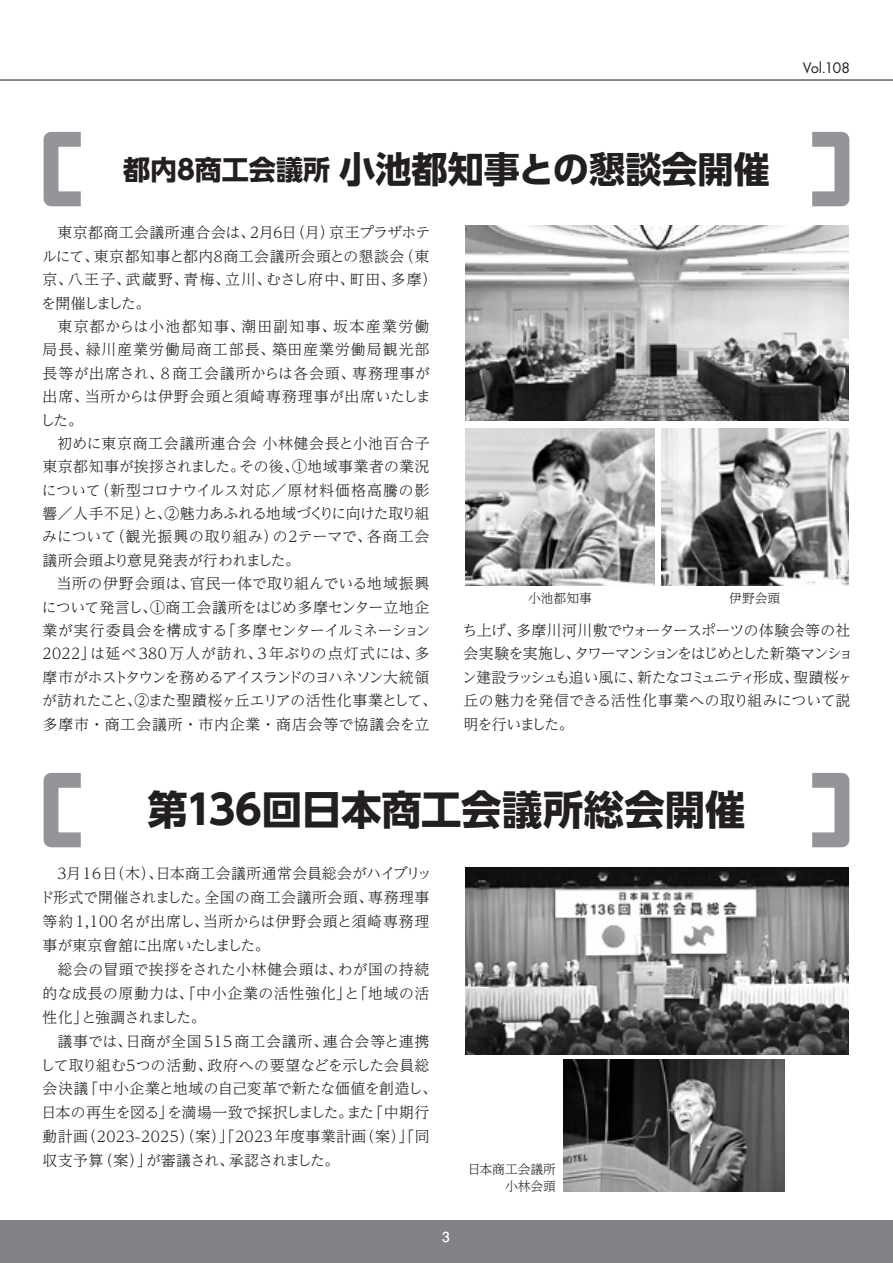
<style>
.page{position:relative;width:893px;height:1263px;background:#fff}
.page>*{position:absolute;margin:0;border:0;box-sizing:border-box;transform-origin:0 0}
.t1{font:700 40.35px "UD Shin Go Pro";letter-spacing:-.005em;color:#231f20}
.t2{font:700 36.15px "UD Shin Go Pro";color:#231f20}
.t3{font:15.9px "Futura T";letter-spacing:-.035em;color:#231f20}
.t4{font:300 14.85px/23.4px "UD Reimin Pro";letter-spacing:.02em;color:#231f20}
.t5{font:300 14.85px/23.4px "UD Reimin Pro";letter-spacing:-.04em;color:#231f20}
.t6{font:700 13.8px "Futo Go B101 Pro";color:#fff}
.t7{font:300 12.75px/17px "UD Reimin Pro";color:#231f20;text-align:right}
.s1{font-size:27.15px}
</style>
<div class="page">
<div style="left:0;top:1220px;width:893px;height:43px;background:#808285"></div>
<hr style="left:0;top:79px;width:893px;height:2px;background:#231f20">
<img style="left:466px;top:225px;width:382px;height:196px">
<img style="left:466px;top:867px;width:382px;height:187px">
<img style="left:466px;top:428px;width:189px;height:157px">
<img style="left:661px;top:428px;width:187px;height:157px">
<img style="left:563px;top:1060px;width:221px;height:132px">
<div style="left:44px;top:132px;width:44px;height:74px;border:15px solid #939598"></div>
<div style="left:805px;top:132px;width:44px;height:74px;border:15px solid #939598"></div>
<div style="left:44px;top:773px;width:44px;height:74px;border:15px solid #939598"></div>
<div style="left:805px;top:773px;width:44px;height:74px;border:15px solid #939598"></div>
<h2 class="t2" style="left:123px;top:140px;width:648px"><span class="s1">都内８商工会議所</span> 小池都知事との懇談会開催</h2>
<p class="t3" style="left:803px;top:58px;width:49px">Vol.108</p>
<p class="t4" style="left:41px;top:221px;width:397px;text-indent:16px">東京都商工会議所連合会は、２月６日（月）京王プラザホテルにて、東京都知事と都内８商工会議所会頭との懇談会（東京、八王子、武蔵野、青梅、立川、むさし府中、町田、多摩）を開催しました。</p>
<p class="t4" style="left:40px;top:314px;width:392px;text-align:justify;text-indent:17px">東京都からは小池都知事、潮田副知事、坂本産業労働局長、緑川産業労働局商工部長、築田産業労働局観光部長等が出席され、8 商工会議所からは各会頭、専務理事が出席、当所からは伊野会頭と須崎専務理事が出席いたしました。</p>
<p class="t4" style="left:42px;top:431px;width:389px;text-align:justify;text-indent:16px">初めに東京商工会議所連合会 小林健会長と小池百合子東京都知事が挨拶されました。その後、①地域事業者の業況について（新型コロナウイルス対応／原材料価格高騰の影響／人手不足）と、②魅力あふれる地域づくりに向けた取り組みについて（観光振興の取り組み）の２テーマで、各商工会議所会頭より意見発表が行われました。</p>
<p class="t4" style="left:42px;top:571px;width:397px;text-align:center">当所の伊野会頭は、官民一体で取り組んでいる地域振興<br>について発言し、①商工会議所をはじめ多摩センター立地企業が実行委員会を構成する「多摩センターイルミネーション<br>2022」は延べ380万人が訪れ、3年ぶりの点灯式には、多摩市がホストタウンを務めるアイスランドのヨハネソン大統領が訪れたこと、②また聖蹟桜ヶ丘エリアの活性化事業として、多摩市・商工会議所・市内企業・商店会等で協議会を立</p>
<p class="t7" style="left:528px;top:589px;width:65px">小池都知事</p>
<p class="t7" style="left:729px;top:589px;width:53px">伊野会頭</p>
<p class="t5" style="left:462px;top:618px;width:393px">ち上げ、多摩川河川敷でウォータースポーツの体験会等の社会実験を実施し、タワーマンションをはじめとした新築マンション建設ラッシュも追い風に、新たなコミュニティ形成、聖蹟桜ヶ丘の魅力を発信できる活性化事業への取り組みについて説明を行いました。</p>
<h1 class="t1" style="left:147px;top:777px;width:600px">第136回日本商工会議所総会開催</h1>
<p class="t4" style="left:39px;top:861px;width:394px;line-height:23.9px;text-indent:15px">３月16日（木）、日本商工会議所通常会員総会がハイブリッド形式で開催されました。全国の商工会議所会頭、専務理事等約1,100名が出席し、当所からは伊野会頭と須崎専務理事が東京會舘に出席いたしました。</p>
<p class="t4" style="left:43px;top:957px;width:388px;line-height:23.9px;text-align:justify;text-indent:15px">総会の冒頭で挨拶をされた小林健会頭は、わが国の持続的な成長の原動力は、「中小企業の活性強化」と「地域の活性化」と強調されました。</p>
<p class="t4" style="left:40px;top:1028px;width:398px;line-height:23.9px;text-indent:17px">議事では、日商が全国515商工会議所、連合会等と連携して取り組む５つの活動、政府への要望などを示した会員総会決議「中小企業と地域の自己変革で新たな価値を創造し、日本の再生を図る」を満場一致で採択しました。また「中期行動計画（2023-2025）（案）」「2023年度事業計画（案）」「同収支予算（案）」が審議され、承認されました。</p>
<p class="t6" style="left:442px;top:1225px;width:9px">3</p>
<p class="t7" style="left:468px;top:1160px;width:90px">日本商工会議所小林会頭</p>
</div>
